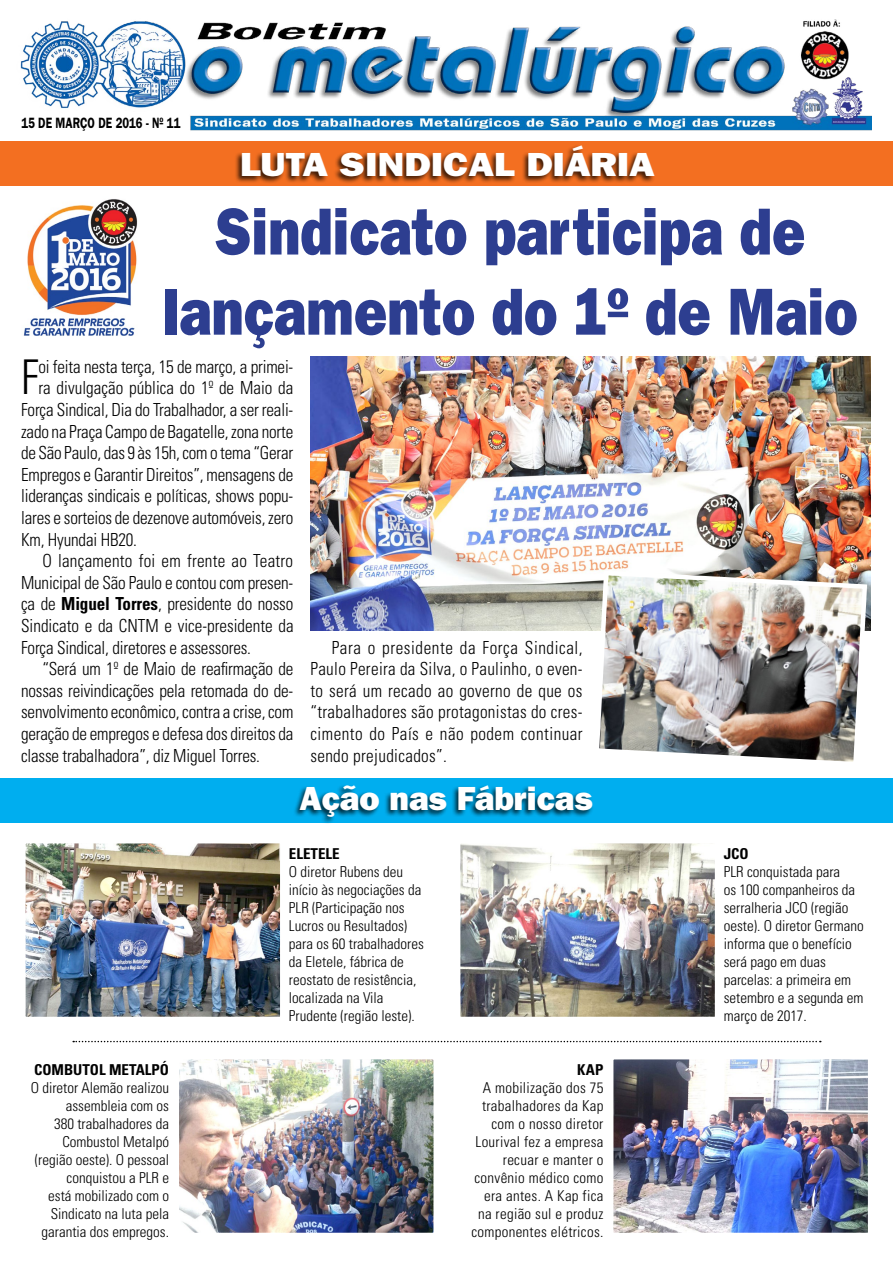
<style>
.page{position:relative;width:893px;height:1263px;background:#fff}
.page>*{position:absolute;margin:0;border:0;box-sizing:border-box;transform-origin:0 0}
.t1{font:800 66.75px/80.1px "Franklin Gothic";color:#2d3e90;text-align:center;scale:.83 1}
.t2{font:300 condensed 47.85px "Univers";color:#000;scale:.95 1}
.t3{font:800 33.6px "Franklin Gothic";color:#fff;scale:1.15 1}
.t4{font:800 33.6px "Franklin Gothic";color:#fff}
.t5{font:300 condensed 18px/21.6px "Univers";letter-spacing:-.01em;color:#000;text-align:justify;scale:.95 1}
.t6{font:300 condensed 18px "Univers";letter-spacing:.015em;color:#000;scale:.95 1}
.t7{font:300 condensed 15px/18px "Univers";color:#000}
.t8{font:300 condensed 15px/18px "Univers";letter-spacing:.02em;color:#000;text-align:right}
.t9{font:700 condensed 15px "Univers";color:#000}
.t10{font:600 15px "Franklin Gothic";color:#000;scale:.75 1}
.s1{font-weight:700}
</style>
<div class="page">
<div style="left:0;top:141px;width:893px;height:45px;background:#f36f21"></div>
<img style="left:20px;top:19px;width:852px;height:112px">
<div style="left:234px;top:144px;width:422px;height:40px;background:#000;opacity:.75"></div>
<img style="left:310px;top:356px;width:561px;height:274px">
<div style="left:0;top:778px;width:893px;height:44px;background:#00aeef"></div>
<div style="left:293px;top:784px;width:301px;height:40px;background:#000;opacity:.75"></div>
<img style="left:592px;top:568px;width:277px;height:194px">
<img style="left:23px;top:199px;width:115px;height:137px">
<img style="left:26px;top:844px;width:254px;height:172px">
<div style="left:21px;top:839px;width:264px;height:182px;border:4px solid #fff"></div>
<img style="left:180px;top:1060px;width:253px;height:172px">
<div style="left:175px;top:1055px;width:263px;height:182px;border:4px solid #fff"></div>
<img style="left:614px;top:1060px;width:253px;height:172px">
<div style="left:609px;top:1055px;width:263px;height:182px;border:4px solid #fff"></div>
<img style="left:461px;top:844px;width:253px;height:172px">
<div style="left:456px;top:839px;width:263px;height:182px;border:4px solid #fff"></div>
<svg style="left:73px;top:1041px;width:748px;height:1px"></svg>
<p class="t10" style="left:21px;top:114px;width:214px">15 DE MARÇO DE 2016 - Nº 11</p>
<h3 class="t3" style="left:240px;top:145px;width:362px">LUTA SINDICAL DIÁRIA</h3>
<h1 class="t1" style="left:163px;top:190px;width:839px">Sindicato participa de lançamento do 1º de Maio</h1>
<h2 class="t2" style="left:21px;top:349px;width:20px">F</h2>
<p class="t5" style="left:38px;top:355px;width:270px">oi feita nesta terça, 15 de março, a primei-</p>
<p class="t5" style="left:38px;top:377px;width:270px">ra divulgação pública do 1º de Maio da</p>
<p class="t5" style="left:21px;top:399px;width:288px">Força Sindical, Dia do Trabalhador, a ser reali-</p>
<p class="t5" style="left:21px;top:420px;width:288px">zado na Praça Campo de Bagatelle, zona norte</p>
<p class="t5" style="left:21px;top:442px;width:288px">de São Paulo, das 9 às 15h, com o tema “Gerar</p>
<p class="t5" style="left:21px;top:463px;width:288px">Empregos e Garantir Direitos”, mensagens de</p>
<p class="t5" style="left:21px;top:485px;width:288px">lideranças sindicais e políticas, shows popu-</p>
<p class="t5" style="left:21px;top:507px;width:288px">lares e sorteios de dezenove automóveis, zero</p>
<p class="t5" style="left:21px;top:528px;width:124px">Km, Hyundai HB20.</p>
<p class="t6" style="left:42px;top:550px;width:265px">O lançamento foi em frente ao Teatro</p>
<p class="t5" style="left:21px;top:571px;width:288px">Municipal de São Paulo e contou com presen-</p>
<p class="t5" style="left:21px;top:593px;width:288px">ça de <span class="s1">Miguel Torres</span>, presidente do nosso</p>
<p class="t5" style="left:21px;top:615px;width:288px">Sindicato e da CNTM e vice-presidente da</p>
<p class="t5" style="left:21px;top:636px;width:244px">Força Sindical, diretores e assessores.</p>
<p class="t5" style="left:42px;top:658px;width:266px">“Será um 1º de Maio de reafirmação de</p>
<p class="t5" style="left:21px;top:679px;width:288px">nossas reivindicações pela retomada do de-</p>
<p class="t5" style="left:21px;top:701px;width:288px">senvolvimento econômico, contra a crise, com</p>
<p class="t5" style="left:21px;top:723px;width:288px">geração de empregos e defesa dos direitos da</p>
<p class="t5" style="left:21px;top:744px;width:253px">classe trabalhadora”, diz Miguel Torres.</p>
<p class="t5" style="left:310px;top:636px;width:288px;text-indent:21px">Para o presidente da Força Sindical, Paulo Pereira da Silva, o Paulinho, o even&shy;to será um recado ao governo de que os “trabalhadores são protagonistas do cres&shy;cimento do País e não podem continuar sendo prejudicados”.</p>
<h3 class="t4" style="left:299px;top:779px;width:294px">Ação nas Fábricas</h3>
<p class="t9" style="left:289px;top:844px;width:52px">ELETELE</p>
<p class="t7" style="left:289px;top:862px;width:136px">O diretor Rubens deu início às negociações da<br>PLR (Participação nos<br>Lucros ou Resultados) para os 60 trabalhadores da Eletele, fábrica de reostato de resistência, localizada na Vila<br>Prudente (região leste).</p>
<p class="t9" style="left:34px;top:1060px;width:136px">COMBUTOL METALPÓ</p>
<p class="t7" style="left:31px;top:1078px;width:140px;text-align:right">O diretor Alemão realizou assembleia com os<br>380 trabalhadores da<br>Combustol Metalpó (região oeste). O pessoal conquistou a PLR e<br>está mobilizado com o<br>Sindicato na luta pela garantia dos empregos.</p>
<p class="t9" style="left:577px;top:1060px;width:28px">KAP</p>
<p class="t8" style="left:471px;top:1078px;width:134px">A mobilização dos 75 trabalhadores da Kap com o nosso diretor<br>Lourival fez a empresa recuar e manter o convênio médico como era antes. A Kap fica na região sul e produz componentes elétricos.</p>
<p class="t9" style="left:724px;top:844px;width:27px">JCO</p>
<p class="t7" style="left:724px;top:862px;width:141px">PLR conquistada para<br>os 100 companheiros da serralheria JCO (região oeste). O diretor Germano informa que o benefício será pago em duas parcelas: a primeira em setembro e a segunda em março de 2017.</p>
</div>
